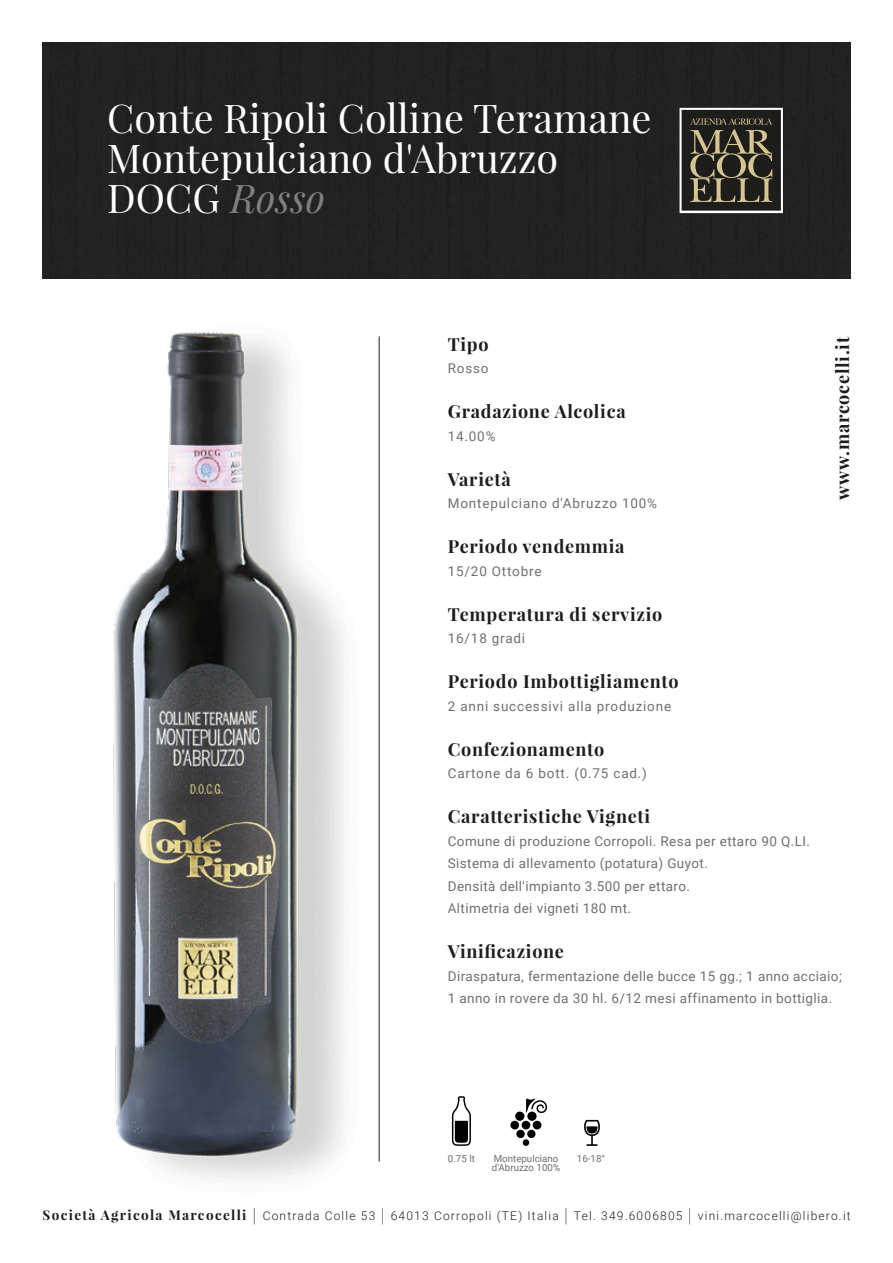
<style>
.page{position:relative;width:893px;height:1263px;background:#fff}
.page>*{position:absolute;margin:0;border:0;box-sizing:border-box;transform-origin:0 0}
.t1{font:39.6px/40.2px "Playfair Display";color:#fff}
.t2{font:700 18px "Playfair Display";letter-spacing:.04em;color:#1d1d1b}
.t3{font:13.5px/22.5px "Roboto";letter-spacing:.03em;color:#706f6f}
.t4{font:13.5px "Roboto";letter-spacing:.06em;color:#706f6f}
.t5{font:300 12px "Roboto";letter-spacing:.1em;color:#1d1d1b}
.t6{font:9.75px/9.6px "Roboto";color:#706f6f}
.s1{font-style:italic;color:#7f7f80}
.s2{font-family:"Playfair Display";font-weight:700;font-size:13.5px}
.s3{font-weight:100;font-size:19.5px}
</style>
<div class="page">
<div style="left:533px;top:1121px;width:8px;height:8px;background:#000101;border-radius:50%"></div>
<div style="left:43px;top:43px;width:398px;height:215px;background:#222221"></div>
<div style="left:441px;top:43px;width:409px;height:235px;background:#222221"></div>
<svg style="left:679px;top:108px;width:104px;height:105px;background:#4e4b40"></svg>
<div style="left:523px;top:1139px;width:6px;height:7px;background:#000101;border-radius:50%"></div>
<div style="left:516px;top:1130px;width:9px;height:8px;background:#000101;border-radius:50%"></div>
<div style="left:527px;top:1130px;width:8px;height:8px;background:#000101;border-radius:50%"></div>
<div style="left:510px;top:1121px;width:9px;height:8px;background:#000101;border-radius:50%"></div>
<div style="left:522px;top:1121px;width:8px;height:8px;background:#000101;border-radius:50%"></div>
<div style="left:515px;top:1111px;width:9px;height:10px;background:#000101;border-radius:50%"></div>
<div style="left:527px;top:1111px;width:10px;height:10px;background:#000101;border-radius:50%"></div>
<svg style="left:526px;top:1098px;width:21px;height:15px"></svg>
<svg style="left:584px;top:1120px;width:16px;height:26px"></svg>
<img style="left:42px;top:258px;width:430px;height:922px">
<h1 class="t1" style="left:107px;top:98px;width:546px">Conte Ripoli Colline Teramane<br>Montepulciano d'Abruzzo<br>DOCG <span class="s1">Rosso</span></h1>
<h2 class="t2" style="left:448px;top:332px;width:42px">Tipo</h2>
<p class="t3" style="left:448px;top:356px;width:42px">Rosso</p>
<h2 class="t2" style="left:448px;top:400px;width:179px">Gradazione Alcolica</h2>
<p class="t3" style="left:448px;top:424px;width:49px">14.00%</p>
<h2 class="t2" style="left:448px;top:467px;width:65px">Varietà</h2>
<p class="t4" style="left:448px;top:494px;width:211px">Montepulciano d'Abruzzo 100%</p>
<h2 class="t2" style="left:448px;top:535px;width:178px">Periodo vendemmia</h2>
<p class="t4" style="left:448px;top:561px;width:95px">15/20 Ottobre</p>
<h2 class="t2" style="left:448px;top:602px;width:216px">Temperatura di servizio</h2>
<p class="t4" style="left:448px;top:629px;width:79px">16/18 gradi</p>
<h2 class="t2" style="left:448px;top:670px;width:232px">Periodo Imbottigliamento</h2>
<p class="t4" style="left:448px;top:696px;width:225px">2 anni successivi alla produzione</p>
<h2 class="t2" style="left:448px;top:737px;width:158px">Confezionamento</h2>
<p class="t4" style="left:448px;top:764px;width:201px">Cartone da 6 bott. (0.75 cad.)</p>
<h2 class="t2" style="left:448px;top:805px;width:204px">Caratteristiche Vigneti</h2>
<p class="t3" style="left:448px;top:829px;width:364px">Comune di produzione Corropoli. Resa per ettaro 90 Q.LI.<br>Sistema di allevamento (potatura) Guyot.<br>Densità dell'impianto 3.500 per ettaro.<br>Altimetria dei vigneti 180 mt.</p>
<h2 class="t2" style="left:448px;top:940px;width:118px">Vinificazione</h2>
<p class="t3" style="left:448px;top:964px;width:396px">Diraspatura, fermentazione delle bucce 15 gg.; 1 anno acciaio;<br>1 anno in rovere da 30 hl. 6/12 mesi affinamento in bottiglia.</p>
<h2 class="t2" style="left:831px;top:500px;width:164px;rotate:-90deg">www.marcocelli.it</h2>
<p class="t6" style="left:448px;top:1153px;width:28px">0.75 lt</p>
<p class="t6" style="left:492px;top:1153px;width:70px">Montepulciano d'Abruzzo 100%</p>
<p class="t6" style="left:577px;top:1153px;width:30px">16-18°</p>
<p class="t5" style="left:43px;top:1208px;width:810px"><span class="s2">Società Agricola Marcocelli</span> <span class="s3">|</span> Contrada Colle 53 <span class="s3">|</span> 64013 Corropoli (TE) Italia <span class="s3">|</span> Tel. 349.6006805 <span class="s3">|</span> vini.marcocelli@libero.it</p>
</div>
